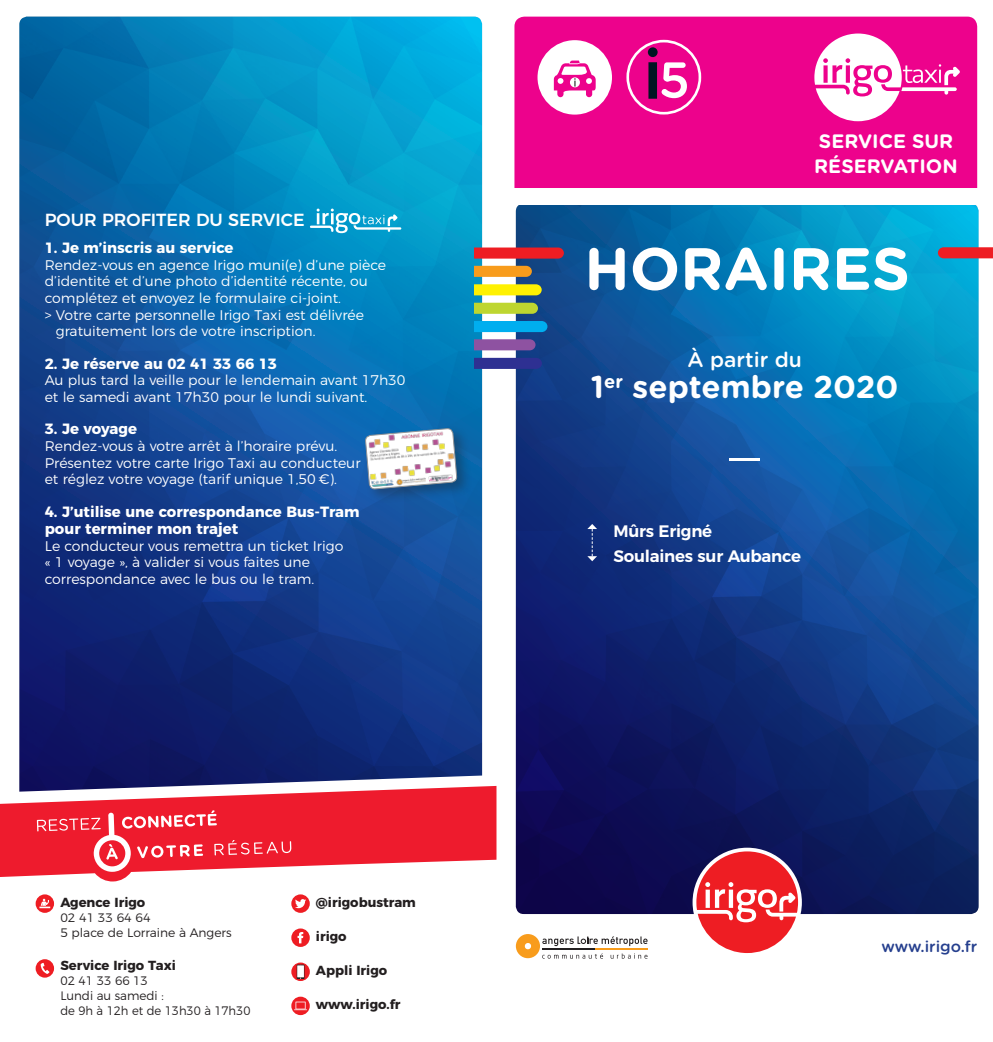
<style>
.page{position:relative;width:993px;height:1042px;background:#fff}
.page>*{position:absolute;margin:0;border:0;box-sizing:border-box;transform-origin:0 0}
.t1{font:700 59.5px "Gotham Rounded";color:#fff}
.Ligne{font:500 50.23px "Gotham Rounded";color:#fff}
.t2{font:700 31.5px "Gotham Rounded";color:#fff}
.t3{font:500 21px "Gotham Rounded";color:#fff}
.t4{font:700 19.43px/24.7px "Gotham Rounded";color:#fff}
.t5{font:500 17.5px "Montserrat";color:#fff}
.t6{font:600 16.62px "Montserrat";letter-spacing:-.015em;color:#fff}
.t7{font:500 15.75px "Gotham Rounded";color:#253f8e}
.t8{font:700 14.88px/17.5px "Montserrat";color:#fff}
.t9{font:300 14px/16.6px "Montserrat";color:#fff}
.t10{font:700 13.12px "Montserrat";color:#231f20}
.t11{font:300 12.25px "Montserrat";color:#231f20}
.t12{font:300 12.25px "Montserrat";color:#231f20;scale:.94 1}
</style>
<div class="page">
<img style="left:19px;top:17px;width:463px;height:758px">
<img style="left:515px;top:205px;width:463px;height:709px">
<svg style="left:692px;top:847px;width:109px;height:110px"></svg>
<svg style="left:696px;top:851px;width:101px;height:102px"></svg>
<svg style="left:761px;top:892px;width:11px;height:12px"></svg>
<svg style="left:515px;top:934px;width:132px;height:25px"></svg>
<svg style="left:474px;top:266px;width:57px;height:11px"></svg>
<svg style="left:474px;top:284px;width:67px;height:11px"></svg>
<svg style="left:474px;top:303px;width:64px;height:11px"></svg>
<svg style="left:474px;top:321px;width:73px;height:11px"></svg>
<svg style="left:474px;top:339px;width:61px;height:11px"></svg>
<svg style="left:474px;top:358px;width:67px;height:11px"></svg>
<svg style="left:474px;top:247px;width:89px;height:12px"></svg>
<svg style="left:937px;top:247px;width:55px;height:11px"></svg>
<div style="left:514px;top:17px;width:462px;height:171px;background:#ed028c"></div>
<div style="left:537px;top:40px;width:74px;height:75px;background:#fff;border-radius:50%"></div>
<svg style="left:553px;top:60px;width:42px;height:37px"></svg>
<svg style="left:814px;top:34px;width:145px;height:87px"></svg>
<svg style="left:310px;top:209px;width:91px;height:24px"></svg>
<div style="left:362px;top:425px;width:110px;height:79px;background:#231f20;opacity:.35"></div>
<img style="left:365px;top:428px;width:92px;height:61px">
<div style="left:627px;top:41px;width:72px;height:72px;background:#ed028c;border-radius:50%"></div>
<div style="left:626px;top:40px;width:75px;height:75px;border:3px solid #fff;border-radius:50%"></div>
<svg style="left:647px;top:47px;width:10px;height:52px"></svg>
<svg style="left:587px;top:524px;width:10px;height:37px"></svg>
<svg style="left:729px;top:458px;width:30px;height:3px"></svg>
<svg style="left:19px;top:775px;width:464px;height:241px"></svg>
<svg style="left:0;top:786px;width:496px;height:96px;fill:#ee1b2d"></svg>
<svg style="left:37px;top:810px;width:254px;height:62px;background:#f03e4d"></svg>
<div style="left:36px;top:959px;width:18px;height:18px;background:#ee1d23;border-radius:50%"></div>
<svg style="left:41px;top:963px;width:8px;height:11px"></svg>
<svg style="left:291px;top:894px;width:19px;height:19px"></svg>
<svg style="left:295px;top:899px;width:11px;height:9px"></svg>
<svg style="left:36px;top:894px;width:18px;height:19px"></svg>
<svg style="left:291px;top:996px;width:19px;height:19px"></svg>
<svg style="left:294px;top:1001px;width:13px;height:9px"></svg>
<svg style="left:291px;top:962px;width:19px;height:19px"></svg>
<svg style="left:296px;top:964px;width:8px;height:15px"></svg>
<div style="left:297px;top:965px;width:7px;height:12px;background:#fff"></div>
<svg style="left:291px;top:928px;width:19px;height:19px"></svg>
<svg style="left:297px;top:932px;width:6px;height:11px"></svg>
<p class="t5" style="left:45px;top:205px;width:261px">POUR PROFITER DU SERVICE</p>
<p class="t8" style="left:45px;top:238px;width:190px">1. Je m’inscris au service</p>
<p class="t9" style="left:45px;top:255px;width:343px">Rendez-vous en agence Irigo muni(e) d’une pièce d’identité et d’une photo d’identité récente, ou complétez et envoyez le formulaire ci-joint.</p>
<p class="t9" style="left:56px;top:305px;width:309px;text-indent:-11px">&gt; Votre carte personnelle Irigo Taxi est délivrée gratuitement lors de votre inscription.</p>
<p class="t8" style="left:45px;top:353px;width:234px">2. Je réserve au 02 41 33 66 13</p>
<p class="t9" style="left:45px;top:371px;width:362px">Au plus tard la veille pour le lendemain avant 17h30 et le samedi avant 17h30 pour le lundi suivant.</p>
<p class="t8" style="left:45px;top:419px;width:94px">3. Je voyage</p>
<p class="t9" style="left:45px;top:436px;width:317px">Rendez-vous à votre arrêt à l’horaire prévu.<br>Présentez votre carte Irigo Taxi au conducteur et réglez votre voyage (tarif unique 1,50 €).</p>
<p class="t8" style="left:45px;top:501px;width:316px">4. J’utilise une correspondance Bus-Tram pour terminer mon trajet</p>
<p class="t9" style="left:45px;top:536px;width:300px">Le conducteur vous remettra un ticket Irigo « 1 voyage », à valider si vous faites une correspondance avec le bus ou le tram.</p>
<p class="t10" style="left:60px;top:891px;width:86px">Agence Irigo</p>
<p class="t10" style="left:316px;top:891px;width:101px">@irigobustram</p>
<p class="t11" style="left:60px;top:908px;width:92px">02 41 33 64 64</p>
<p class="t11" style="left:60px;top:923px;width:173px">5 place de Lorraine à Angers</p>
<p class="t10" style="left:316px;top:925px;width:32px">irigo</p>
<p class="t10" style="left:60px;top:955px;width:117px">Service Irigo Taxi</p>
<p class="t11" style="left:60px;top:971px;width:89px">02 41 33 66 13</p>
<p class="t11" style="left:60px;top:986px;width:105px">Lundi au samedi :</p>
<p class="t12" style="left:60px;top:1001px;width:204px">de 9h à 12h et de 13h30 à 17h30</p>
<p class="t10" style="left:316px;top:960px;width:73px">Appli Irigo</p>
<p class="t10" style="left:316px;top:994px;width:86px">www.irigo.fr</p>
<p class="Ligne" style="left:658px;top:44px;width:33px">5</p>
<p class="t4" style="left:814px;top:128px;width:145px">SERVICE SUR<br>RÉSERVATION</p>
<p class="t1" style="left:584px;top:225px;width:327px">HORAIRES</p>
<p class="t3" style="left:687px;top:344px;width:116px">À partir du</p>
<p class="t2" style="left:590px;top:364px;width:309px">1<sup>er</sup> septembre 2020</p>
<p class="t6" style="left:613px;top:518px;width:100px">Mûrs Erigné</p>
<p class="t6" style="left:613px;top:542px;width:189px">Soulaines sur Aubance</p>
<p class="t7" style="left:881px;top:935px;width:97px">www.irigo.fr</p>
</div>
